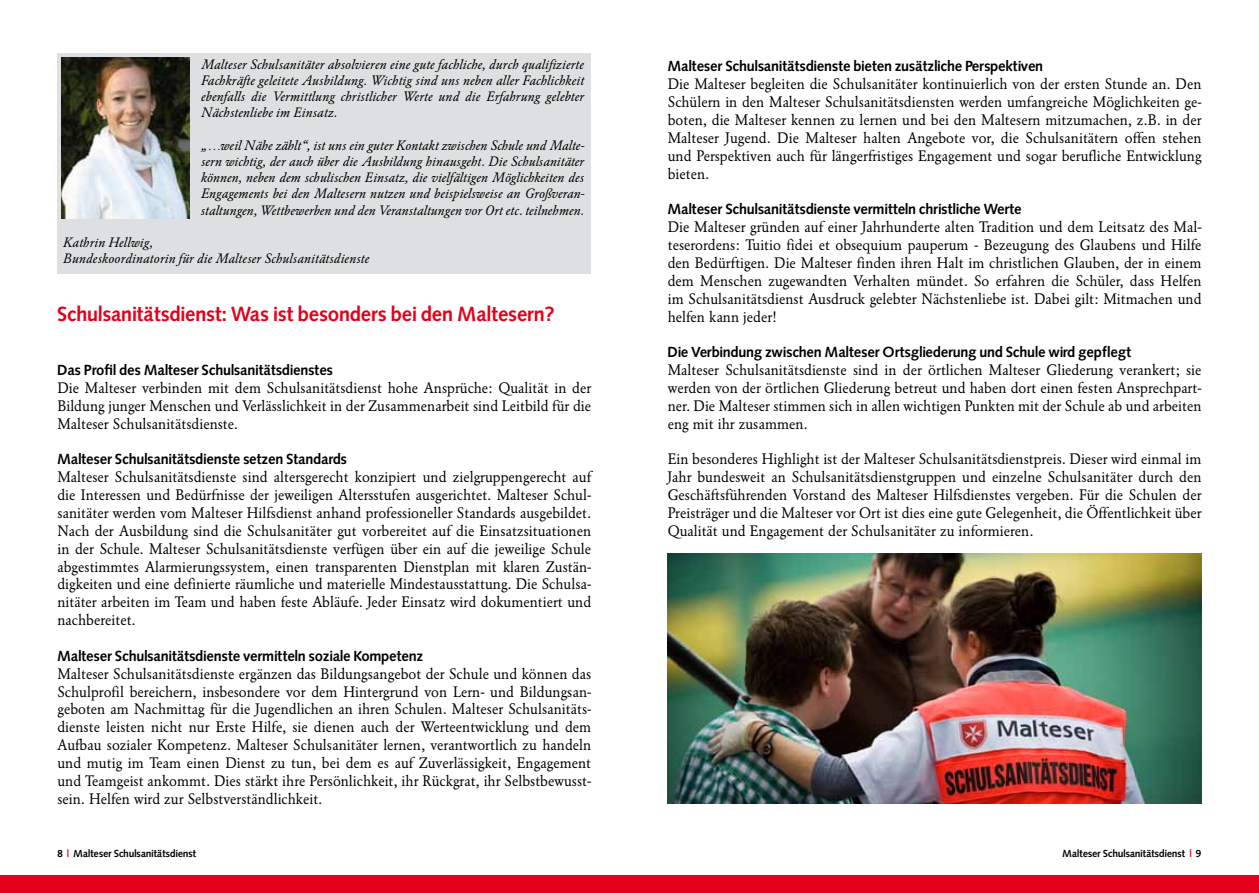
<style>
.page{position:relative;width:1259px;height:893px;background:#fff}
.page>*{position:absolute;margin:0;border:0;box-sizing:border-box;transform-origin:0 0}
.t1{font:21px "Malteser Syntax";color:#e2001a}
.t2{font:15px/17.9px "Malteser Garamond Normal";color:#000;text-align:justify}
.t3{font:15px "Malteser Syntax";color:#000}
.t4{font:13.5px/16.2px "Malteser Garamond Kursiv";color:#000;text-align:justify}
.t5{font:10.5px "Malteser Syntax";color:#000}
.s1{color:#e2001a}
</style>
<div class="page">
<div style="left:57px;top:54px;width:534px;height:220px;background:#dedfe0"></div>
<img style="left:62px;top:58px;width:127px;height:161px">
<div style="left:0;top:875px;width:1259px;height:18px;background:#e2001a"></div>
<img style="left:668px;top:554px;width:533px;height:250px">
<p class="t4" style="left:201px;top:56px;width:385px">Malteser Schulsanitäter absolvieren eine gute fachliche, durch qualifizierte Fachkräfte geleitete Ausbildung. Wichtig sind uns neben aller Fachlichkeit ebenfalls die Vermittlung christlicher Werte und die Erfahrung gelebter Nächstenliebe im Einsatz.</p>
<p class="t4" style="left:201px;top:137px;width:385px">„…weil Nähe zählt“, ist uns ein guter Kontakt zwischen Schule und Malte&shy;sern wichtig, der auch über die Ausbildung hinausgeht. Die Schulsanitäter können, neben dem schulischen Einsatz, die vielfältigen Möglichkeiten des Engagements bei den Maltesern nutzen und beispielsweise an Großveran&shy;staltungen, Wettbewerben und den Veranstaltungen vor Ort etc. teilnehmen.</p>
<p class="t4" style="left:63px;top:234px;width:308px">Kathrin Hellwig,<br>Bundeskoordinatorin für die Malteser Schulsanitätsdienste</p>
<h1 class="t1" style="left:57px;top:303px;width:499px">Schulsanitätsdienst: Was ist besonders bei den Maltesern?</h1>
<p class="t3" style="left:57px;top:362px;width:277px">Das Profil des Malteser Schulsanitätsdienstes</p>
<p class="t2" style="left:57px;top:379px;width:535px">Die Malteser verbinden mit dem Schulsanitätsdienst hohe Ansprüche: Qualität in der Bildung junger Menschen und Verlässlichkeit in der Zusammenarbeit sind Leitbild für die Malteser Schulsanitätsdienste.</p>
<p class="t3" style="left:57px;top:451px;width:291px">Malteser Schulsanitätsdienste setzen Standards</p>
<p class="t2" style="left:57px;top:468px;width:535px">Malteser Schulsanitätsdienste sind altersgerecht konzipiert und zielgruppengerecht auf die Interessen und Bedürfnisse der jeweiligen Altersstufen ausgerichtet. Malteser Schul&shy;sanitäter werden vom Malteser Hilfsdienst anhand professioneller Standards ausgebildet.<br>Nach der Ausbildung sind die Schulsanitäter gut vorbereitet auf die Einsatzsituationen in der Schule. Malteser Schulsanitätsdienste verfügen über ein auf die jeweilige Schule abgestimmtes Alarmierungssystem, einen transparenten Dienstplan mit klaren Zustän&shy;digkeiten und eine definierte räumliche und materielle Mindestausstattung. Die Schulsa&shy;nitäter arbeiten im Team und haben feste Abläufe. Jeder Einsatz wird dokumentiert und nachbereitet.</p>
<p class="t3" style="left:57px;top:647px;width:367px">Malteser Schulsanitätsdienste vermitteln soziale Kompetenz</p>
<p class="t2" style="left:57px;top:665px;width:535px">Malteser Schulsanitätsdienste ergänzen das Bildungsangebot der Schule und können das Schulprofil bereichern, insbesondere vor dem Hintergrund von Lern- und Bildungsan&shy;geboten am Nachmittag für die Jugendlichen an ihren Schulen. Malteser Schulsanitäts&shy;dienste leisten nicht nur Erste Hilfe, sie dienen auch der Werteentwicklung und dem Aufbau sozialer Kompetenz. Malteser Schulsanitäter lernen, verantwortlich zu handeln und mutig im Team einen Dienst zu tun, bei dem es auf Zuverlässigkeit, Engagement und Teamgeist ankommt. Dies stärkt ihre Persönlichkeit, ihr Rückgrat, ihr Selbstbewusst&shy;sein. Helfen wird zur Selbstverständlichkeit.</p>
<p class="t5" style="left:57px;top:848px;width:140px">8 <span class="s1">|</span> Malteser Schulsanitätsdienst</p>
<p class="t3" style="left:668px;top:58px;width:377px">Malteser Schulsanitätsdienste bieten zusätzliche Perspektiven</p>
<p class="t2" style="left:668px;top:75px;width:535px">Die Malteser begleiten die Schulsanitäter kontinuierlich von der ersten Stunde an. Den Schülern in den Malteser Schulsanitätsdiensten werden umfangreiche Möglichkeiten ge&shy;boten, die Malteser kennen zu lernen und bei den Maltesern mitzumachen, z.B. in der Malteser Jugend. Die Malteser halten Angebote vor, die Schulsanitätern offen stehen und Perspektiven auch für längerfristiges Engagement und sogar berufliche Entwicklung bieten.</p>
<p class="t3" style="left:668px;top:201px;width:356px">Malteser Schulsanitätsdienste vermitteln christliche Werte</p>
<p class="t2" style="left:668px;top:218px;width:535px">Die Malteser gründen auf einer Jahrhunderte alten Tradition und dem Leitsatz des Mal&shy;teserordens: Tuitio fidei et obsequium pauperum - Bezeugung des Glaubens und Hilfe den Bedürftigen. Die Malteser finden ihren Halt im christlichen Glauben, der in einem dem Menschen zugewandten Verhalten mündet. So erfahren die Schüler, dass Helfen im Schulsanitätsdienst Ausdruck gelebter Nächstenliebe ist. Dabei gilt: Mitmachen und helfen kann jeder!</p>
<p class="t3" style="left:668px;top:344px;width:465px">Die Verbindung zwischen Malteser Ortsgliederung und Schule wird gepflegt</p>
<p class="t2" style="left:668px;top:361px;width:535px">Malteser Schulsanitätsdienste sind in der örtlichen Malteser Gliederung verankert; sie werden von der örtlichen Gliederung betreut und haben dort einen festen Ansprechpart&shy;ner. Die Malteser stimmen sich in allen wichtigen Punkten mit der Schule ab und arbeiten eng mit ihr zusammen.</p>
<p class="t2" style="left:668px;top:450px;width:535px">Ein besonderes Highlight ist der Malteser Schulsanitätsdienstpreis. Dieser wird einmal im Jahr bundesweit an Schulsanitätsdienstgruppen und einzelne Schulsanitäter durch den Geschäftsführenden Vorstand des Malteser Hilfsdienstes vergeben. Für die Schulen der Preisträger und die Malteser vor Ort ist dies eine gute Gelegenheit, die Öffentlichkeit über Qualität und Engagement der Schulsanitäter zu informieren.</p>
<p class="t5" style="left:1062px;top:848px;width:140px">Malteser Schulsanitätsdienst <span class="s1">|</span> 9</p>
</div>
